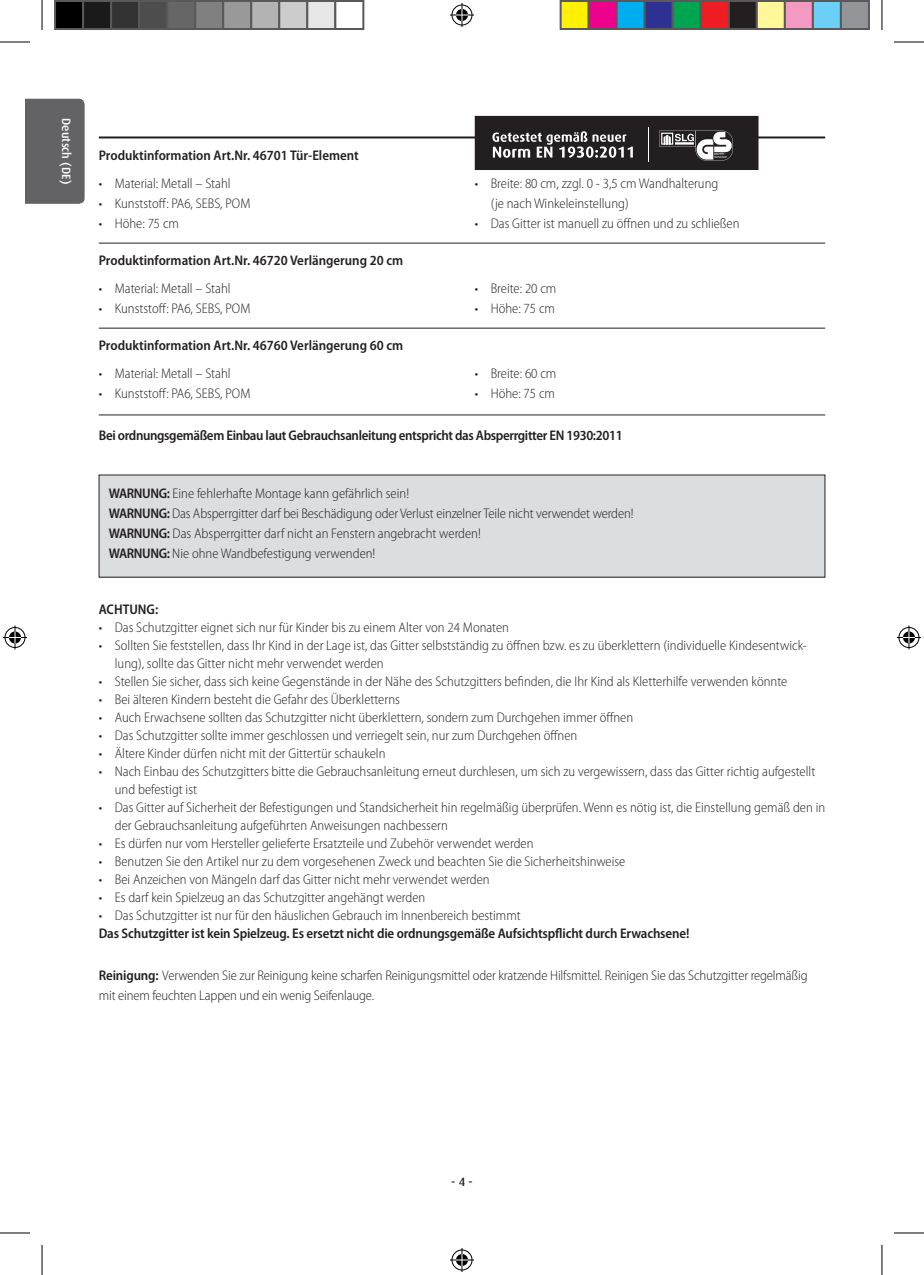
<style>
.page{position:relative;width:924px;height:1275px;background:#fff}
.page>*{position:absolute;margin:0;border:0;box-sizing:border-box;transform-origin:0 0}
.t1{font:300 semi-condensed 14px/20px "Myriad Pro";color:#231f20}
.t2{font:600 semi-condensed 14px "Myriad Pro";letter-spacing:-.01em;color:#231f20}
.t3{font:500 12px "Dax";color:#fff}
.t4{font:500 12px "Dax";color:#231f20}
.s1{font-weight:600}
</style>
<div class="page">
<div style="left:25px;top:99px;width:60px;height:105px;background:#636366"></div>
<div style="left:99px;top:475px;width:725px;height:102px;background:#dcdddf"></div>
<hr style="left:99px;top:328px;width:725px;height:1px;background:#231f20">
<hr style="left:99px;top:414px;width:725px;height:1px;background:#231f20">
<hr style="left:99px;top:243px;width:725px;height:1px;background:#231f20">
<hr style="left:99px;top:136px;width:725px;height:2px;background:#231f20">
<div style="left:474px;top:116px;width:284px;height:54px;background:#231f20"></div>
<svg style="left:659px;top:131px;width:73px;height:30px"></svg>
<hr style="left:648px;top:127px;width:1px;height:35px;background:#fff">
<svg style="left:492px;top:131px;width:140px;height:27px"></svg>
<hr style="left:0;top:42px;width:30px;height:1px;background:#000">
<hr style="left:893px;top:42px;width:30px;height:1px;background:#000">
<hr style="left:0;top:1232px;width:30px;height:1px;background:#000">
<hr style="left:893px;top:1232px;width:30px;height:1px;background:#000">
<hr style="left:42px;top:0;width:1px;height:30px;background:#000">
<hr style="left:42px;top:1245px;width:1px;height:30px;background:#000">
<hr style="left:881px;top:0;width:1px;height:30px;background:#000">
<hr style="left:881px;top:1245px;width:1px;height:30px;background:#000">
<svg style="left:450px;top:3px;width:24px;height:24px"></svg>
<svg style="left:450px;top:1248px;width:24px;height:24px"></svg>
<svg style="left:3px;top:625px;width:24px;height:24px"></svg>
<svg style="left:897px;top:625px;width:23px;height:24px"></svg>
<div style="left:55px;top:1px;width:28px;height:28px;background:#000"></div>
<div style="left:54px;top:0;width:30px;height:30px;border:2px solid #595959"></div>
<div style="left:83px;top:1px;width:28px;height:28px;background:#1a1a1a"></div>
<div style="left:82px;top:0;width:30px;height:30px;border:2px solid #595959"></div>
<div style="left:111px;top:1px;width:28px;height:28px;background:#333"></div>
<div style="left:110px;top:0;width:30px;height:30px;border:2px solid #595959"></div>
<div style="left:139px;top:1px;width:28px;height:28px;background:#4d4d4d"></div>
<div style="left:138px;top:0;width:30px;height:30px;border:2px solid #595959"></div>
<div style="left:167px;top:1px;width:28px;height:28px;background:#666"></div>
<div style="left:166px;top:0;width:30px;height:30px;border:2px solid #595959"></div>
<div style="left:195px;top:1px;width:28px;height:28px;background:#808080"></div>
<div style="left:194px;top:0;width:30px;height:30px;border:2px solid #595959"></div>
<div style="left:223px;top:1px;width:28px;height:28px;background:#999"></div>
<div style="left:222px;top:0;width:30px;height:30px;border:2px solid #595959"></div>
<div style="left:251px;top:1px;width:28px;height:28px;background:#b3b3b3"></div>
<div style="left:250px;top:0;width:30px;height:30px;border:2px solid #595959"></div>
<div style="left:279px;top:1px;width:28px;height:28px;background:#ccc"></div>
<div style="left:278px;top:0;width:30px;height:30px;border:2px solid #595959"></div>
<div style="left:307px;top:1px;width:28px;height:28px;background:#e6e6e6"></div>
<div style="left:306px;top:0;width:30px;height:30px;border:2px solid #595959"></div>
<div style="left:334px;top:0;width:30px;height:30px;border:2px solid #595959"></div>
<div style="left:560px;top:1px;width:28px;height:28px;background:#fff101"></div>
<div style="left:559px;top:0;width:30px;height:30px;border:2px solid #595959"></div>
<div style="left:588px;top:1px;width:28px;height:28px;background:#ed028c"></div>
<div style="left:587px;top:0;width:30px;height:30px;border:2px solid #595959"></div>
<div style="left:616px;top:1px;width:28px;height:28px;background:#00aeef"></div>
<div style="left:615px;top:0;width:30px;height:30px;border:2px solid #595959"></div>
<div style="left:644px;top:1px;width:28px;height:28px;background:#2e3092"></div>
<div style="left:643px;top:0;width:30px;height:30px;border:2px solid #595959"></div>
<div style="left:672px;top:1px;width:28px;height:28px;background:#00a54f"></div>
<div style="left:671px;top:0;width:30px;height:30px;border:2px solid #595959"></div>
<div style="left:700px;top:1px;width:28px;height:28px;background:#ee1d23"></div>
<div style="left:699px;top:0;width:30px;height:30px;border:2px solid #595959"></div>
<div style="left:728px;top:1px;width:28px;height:28px;background:#231f20"></div>
<div style="left:727px;top:0;width:30px;height:30px;border:2px solid #595959"></div>
<div style="left:756px;top:1px;width:28px;height:28px;background:#fff79a"></div>
<div style="left:755px;top:0;width:30px;height:30px;border:2px solid #595959"></div>
<div style="left:784px;top:1px;width:28px;height:28px;background:#f499c2"></div>
<div style="left:783px;top:0;width:30px;height:30px;border:2px solid #595959"></div>
<div style="left:812px;top:1px;width:28px;height:28px;background:#6bcff6"></div>
<div style="left:811px;top:0;width:30px;height:30px;border:2px solid #595959"></div>
<div style="left:840px;top:1px;width:28px;height:28px;background:#939598"></div>
<div style="left:839px;top:0;width:30px;height:30px;border:2px solid #595959"></div>
<p class="t3" style="left:73px;top:118px;width:68px;rotate:90deg">Deutsch (DE)</p>
<p class="t2" style="left:99px;top:148px;width:261px">Produktinformation Art.Nr. 46701 Tür-Element</p>
<p class="t1" style="left:99px;top:174px;width:133px">• Material: Metall – Stahl</p>
<p class="t1" style="left:99px;top:194px;width:153px">• Kunststoff: PA6, SEBS, POM</p>
<p class="t1" style="left:99px;top:214px;width:82px">• Höhe: 75 cm</p>
<p class="t2" style="left:99px;top:252px;width:306px">Produktinformation Art.Nr. 46720 Verlängerung 20 cm</p>
<p class="t1" style="left:99px;top:278px;width:133px">• Material: Metall – Stahl</p>
<p class="t1" style="left:99px;top:298px;width:153px">• Kunststoff: PA6, SEBS, POM</p>
<p class="t2" style="left:99px;top:338px;width:306px">Produktinformation Art.Nr. 46760 Verlängerung 60 cm</p>
<p class="t1" style="left:99px;top:364px;width:133px">• Material: Metall – Stahl</p>
<p class="t1" style="left:99px;top:384px;width:153px">• Kunststoff: PA6, SEBS, POM</p>
<p class="t1" style="left:490px;top:173px;width:229px;text-indent:-16px">• Breite: 80 cm, zzgl. 0 - 3,5 cm Wandhalterung (je nach Winkeleinstellung)</p>
<p class="t1" style="left:474px;top:213px;width:266px">• Das Gitter ist manuell zu öffnen und zu schließen</p>
<p class="t1" style="left:474px;top:278px;width:83px">• Breite: 20 cm</p>
<p class="t1" style="left:474px;top:298px;width:82px">• Höhe: 75 cm</p>
<p class="t1" style="left:474px;top:364px;width:83px">• Breite: 60 cm</p>
<p class="t1" style="left:474px;top:384px;width:82px">• Höhe: 75 cm</p>
<p class="t2" style="left:99px;top:427px;width:525px">Bei ordnungsgemäßem Einbau laut Gebrauchsanleitung entspricht das Absperrgitter EN 1930:2011</p>
<p class="t1" style="left:109px;top:484px;width:526px"><span class="s1">WARNUNG:</span> Eine fehlerhafte Montage kann gefährlich sein!<br><span class="s1">WARNUNG:</span> Das Absperrgitter darf bei Beschädigung oder Verlust einzelner Teile nicht verwendet werden!<br><span class="s1">WARNUNG:</span> Das Absperrgitter darf nicht an Fenstern angebracht werden!<br><span class="s1">WARNUNG:</span> Nie ohne Wandbefestigung verwenden!</p>
<p class="t2" style="left:99px;top:601px;width:61px">ACHTUNG:</p>
<p class="t1" style="left:99px;top:617px;width:411px">• Das Schutzgitter eignet sich nur für Kinder bis zu einem Alter von 24 Monaten</p>
<p class="t1" style="left:115px;top:636px;width:693px;line-height:18px;text-indent:-16px">• Sollten Sie feststellen, dass Ihr Kind in der Lage ist, das Gitter selbstständig zu öffnen bzw. es zu überklettern (individuelle Kindesentwick&shy;lung), sollte das Gitter nicht mehr verwendet werden</p>
<p class="t1" style="left:99px;top:671px;width:689px">• Stellen Sie sicher, dass sich keine Gegenstände in der Nähe des Schutzgitters befinden, die Ihr Kind als Kletterhilfe verwenden könnte</p>
<p class="t1" style="left:99px;top:689px;width:302px">• Bei älteren Kindern besteht die Gefahr des Überkletterns</p>
<p class="t1" style="left:99px;top:707px;width:535px">• Auch Erwachsene sollten das Schutzgitter nicht überklettern, sondern zum Durchgehen immer öffnen</p>
<p class="t1" style="left:99px;top:725px;width:480px">• Das Schutzgitter sollte immer geschlossen und verriegelt sein, nur zum Durchgehen öffnen</p>
<p class="t1" style="left:99px;top:743px;width:288px">• Ältere Kinder dürfen nicht mit der Gittertür schaukeln</p>
<p class="t1" style="left:115px;top:762px;width:701px;line-height:18px;text-indent:-16px">• Nach Einbau des Schutzgitters bitte die Gebrauchsanleitung erneut durchlesen, um sich zu vergewissern, dass das Gitter richtig aufgestellt und befestigt ist</p>
<p class="t1" style="left:115px;top:798px;width:711px;line-height:18px;text-indent:-16px">• Das Gitter auf Sicherheit der Befestigungen und Standsicherheit hin regelmäßig überprüfen. Wenn es nötig ist, die Einstellung gemäß den in der Gebrauchsanleitung aufgeführten Anweisungen nachbessern</p>
<p class="t1" style="left:99px;top:833px;width:436px">• Es dürfen nur vom Hersteller gelieferte Ersatzteile und Zubehör verwendet werden</p>
<p class="t1" style="left:99px;top:851px;width:528px">• Benutzen Sie den Artikel nur zu dem vorgesehenen Zweck und beachten Sie die Sicherheitshinweise</p>
<p class="t1" style="left:99px;top:869px;width:392px">• Bei Anzeichen von Mängeln darf das Gitter nicht mehr verwendet werden</p>
<p class="t1" style="left:99px;top:888px;width:328px">• Es darf kein Spielzeug an das Schutzgitter angehängt werden</p>
<p class="t1" style="left:99px;top:906px;width:423px">• Das Schutzgitter ist nur für den häuslichen Gebrauch im Innenbereich bestimmt</p>
<p class="t2" style="left:99px;top:925px;width:592px">Das Schutzgitter ist kein Spielzeug. Es ersetzt nicht die ordnungsgemäße Aufsichtspflicht durch Erwachsene!</p>
<p class="t1" style="left:99px;top:965px;width:710px"><span class="s1">Reinigung:</span> Verwenden Sie zur Reinigung keine scharfen Reinigungsmittel oder kratzende Hilfsmittel. Reinigen Sie das Schutzgitter regelmäßig mit einem feuchten Lappen und ein wenig Seifenlauge.</p>
<p class="t4" style="left:451px;top:1174px;width:23px">- 4 -</p>
</div>
